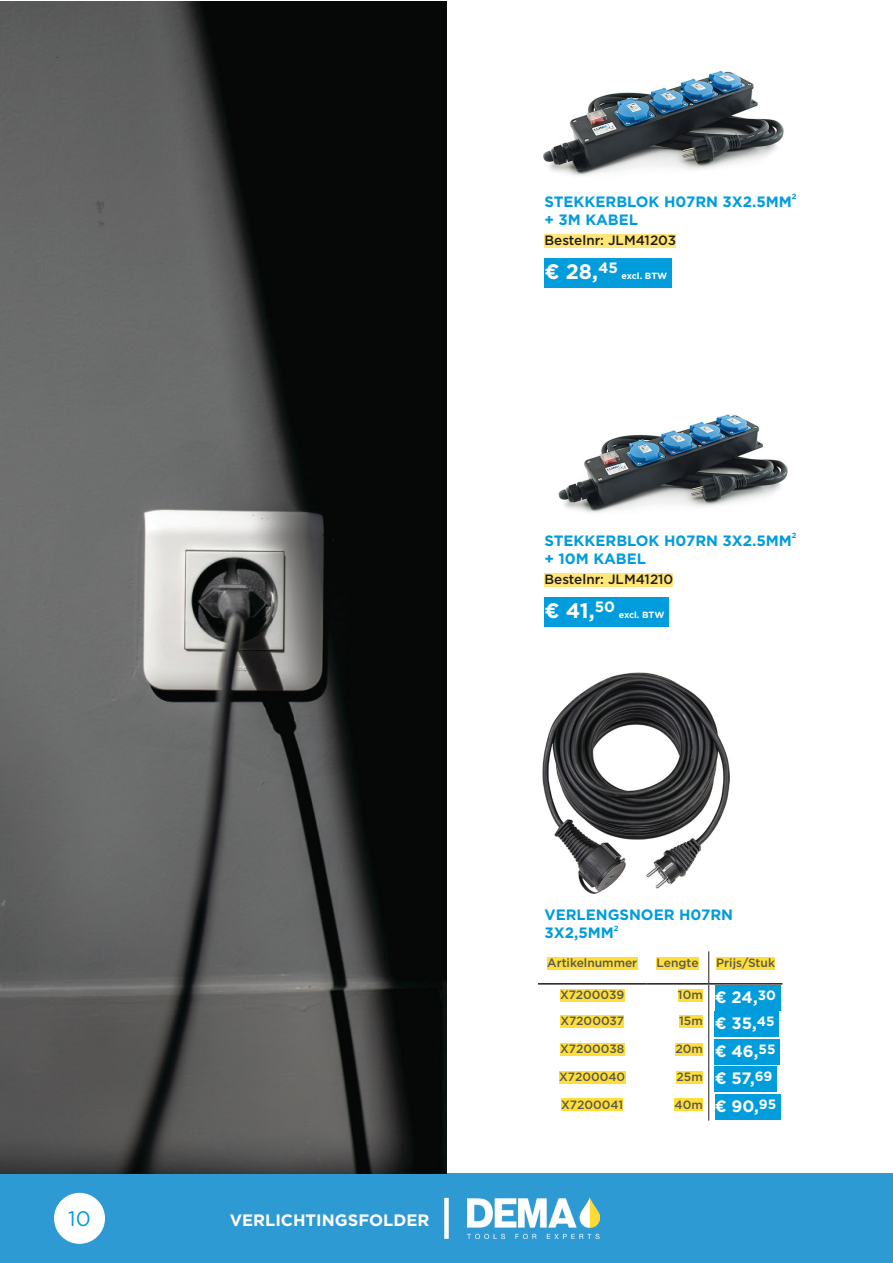
<style>
.page{position:relative;width:893px;height:1263px;background:#fff}
.page>*{position:absolute;margin:0;border:0;box-sizing:border-box;transform-origin:0 0}
.t1{font:21px "Gotham";color:#009cdc}
.Alineastijl_1{font:700 16.5px "Gotham";color:#fff}
.t2{font:700 15px/18px "Gotham";color:#009cdc}
.Alineastijl_2{font:500 13.5px "Gotham";color:#231b1a}
.Artikelnummer_geel{font:500 12px "Gotham";color:#595858}
.Artikelnummer{font:500 12px "Gotham";color:#595858}
.Alineastijl_1-2{font:700 9px "Gotham";letter-spacing:-.01em;color:#fff}
.t3{font:700 7.5px "Gotham";color:#009cdc}
.s1{font-size:21px}
</style>
<div class="page">
<div style="left:0;top:1174px;width:893px;height:89px;background:#2e9ad4"></div>
<div style="left:54px;top:1193px;width:51px;height:51px;background:#fff;border-radius:50%"></div>
<div style="left:444px;top:1198px;width:5px;height:41px;background:#fff"></div>
<img style="left:468px;top:1198px;width:132px;height:41px">
<img style="left:0;top:1px;width:446px;height:1173px">
<div style="left:544px;top:235px;width:132px;height:13px;background:#ffe777"></div>
<div style="left:544px;top:258px;width:127px;height:30px;background:#009cdc"></div>
<div style="left:544px;top:573px;width:129px;height:14px;background:#ffe777"></div>
<div style="left:544px;top:597px;width:125px;height:29px;background:#009cdc"></div>
<img style="left:543px;top:673px;width:187px;height:220px">
<img style="left:543px;top:70px;width:241px;height:106px">
<img style="left:558px;top:414px;width:230px;height:99px">
<hr style="left:708px;top:951px;width:1px;height:32px;background:#231b1a">
<svg style="left:708px;top:984px;width:1px;height:137px"></svg>
<hr style="left:538px;top:983px;width:108px;height:1px;background:#231b1a">
<hr style="left:646px;top:983px;width:63px;height:1px;background:#231b1a">
<hr style="left:709px;top:983px;width:73px;height:1px;background:#231b1a">
<div style="left:547px;top:957px;width:90px;height:12px;background:#ffdf37"></div>
<div style="left:657px;top:957px;width:42px;height:12px;background:#ffdf37"></div>
<div style="left:716px;top:957px;width:59px;height:12px;background:#ffdf37"></div>
<div style="left:560px;top:990px;width:64px;height:12px;background:#ffdf37"></div>
<div style="left:678px;top:990px;width:25px;height:12px;background:#ffdf37"></div>
<div style="left:715px;top:985px;width:65px;height:25px;background:#009cdc"></div>
<div style="left:560px;top:1016px;width:64px;height:12px;background:#ffdf37"></div>
<div style="left:679px;top:1016px;width:24px;height:12px;background:#ffdf37"></div>
<div style="left:715px;top:1011px;width:64px;height:25px;background:#009cdc"></div>
<div style="left:560px;top:1043px;width:64px;height:12px;background:#ffdf37"></div>
<div style="left:675px;top:1043px;width:28px;height:12px;background:#ffdf37"></div>
<div style="left:715px;top:1039px;width:65px;height:25px;background:#009cdc"></div>
<div style="left:559px;top:1071px;width:66px;height:12px;background:#ffdf37"></div>
<div style="left:677px;top:1071px;width:26px;height:12px;background:#ffdf37"></div>
<div style="left:715px;top:1067px;width:62px;height:25px;background:#009cdc"></div>
<div style="left:561px;top:1099px;width:62px;height:12px;background:#ffdf37"></div>
<div style="left:674px;top:1099px;width:29px;height:12px;background:#ffdf37"></div>
<div style="left:715px;top:1095px;width:66px;height:25px;background:#009cdc"></div>
<h1 class="t1" style="left:68px;top:1205px;width:24px">10</h1>
<p class="Alineastijl_1" style="left:230px;top:1209px;width:201px">VERLICHTINGSFOLDER</p>
<p class="t2" style="left:544px;top:193px;width:249px">STEKKERBLOK H07RN 3X2.5MM</p>
<p class="t3" style="left:792px;top:192px;width:6px">2</p>
<p class="t2" style="left:544px;top:211px;width:95px">+ 3M KABEL</p>
<p class="Alineastijl_2" style="left:544px;top:232px;width:133px">Bestelnr: JLM41203</p>
<p class="Alineastijl_1-2" style="left:544px;top:270px;width:124px"><span class="s1">€ 28,</span><sup>45</sup> excl. BTW</p>
<p class="t2" style="left:544px;top:531px;width:249px">STEKKERBLOK H07RN 3X2.5MM</p>
<p class="t3" style="left:792px;top:530px;width:6px">2</p>
<p class="t2" style="left:544px;top:549px;width:103px">+ 10M KABEL</p>
<p class="Alineastijl_2" style="left:544px;top:570px;width:130px">Bestelnr: JLM41210</p>
<p class="Alineastijl_1-2" style="left:544px;top:609px;width:122px"><span class="s1">€ 41,</span><sup>50</sup> excl. BTW</p>
<p class="t2" style="left:544px;top:906px;width:190px">VERLENGSNOER H07RN<br>3X2,5MM</p>
<p class="t3" style="left:614px;top:923px;width:6px">2</p>
<p class="Artikelnummer" style="left:547px;top:955px;width:92px">Artikelnummer</p>
<p class="Artikelnummer" style="left:657px;top:955px;width:44px">Lengte</p>
<p class="Artikelnummer" style="left:716px;top:955px;width:60px">Prijs/Stuk</p>
<p class="Artikelnummer_geel" style="left:560px;top:987px;width:66px">X7200039</p>
<p class="Artikelnummer_geel" style="left:678px;top:987px;width:26px">10m</p>
<p class="Alineastijl_1" style="left:715px;top:986px;width:63px">€ 24,<sup>30</sup></p>
<p class="Artikelnummer_geel" style="left:560px;top:1013px;width:65px">X7200037</p>
<p class="Artikelnummer_geel" style="left:679px;top:1013px;width:25px">15m</p>
<p class="Alineastijl_1" style="left:715px;top:1012px;width:61px">€ 35,<sup>45</sup></p>
<p class="Artikelnummer_geel" style="left:560px;top:1041px;width:66px">X7200038</p>
<p class="Artikelnummer_geel" style="left:675px;top:1041px;width:29px">20m</p>
<p class="Alineastijl_1" style="left:715px;top:1040px;width:62px">€ 46,<sup>55</sup></p>
<p class="Artikelnummer_geel" style="left:559px;top:1069px;width:68px">X7200040</p>
<p class="Artikelnummer_geel" style="left:677px;top:1069px;width:28px">25m</p>
<p class="Alineastijl_1" style="left:715px;top:1068px;width:59px">€ 57,<sup>69</sup></p>
<p class="Artikelnummer_geel" style="left:561px;top:1096px;width:63px">X7200041</p>
<p class="Artikelnummer_geel" style="left:674px;top:1096px;width:30px">40m</p>
<p class="Alineastijl_1" style="left:715px;top:1095px;width:63px">€ 90,<sup>95</sup></p>
</div>
